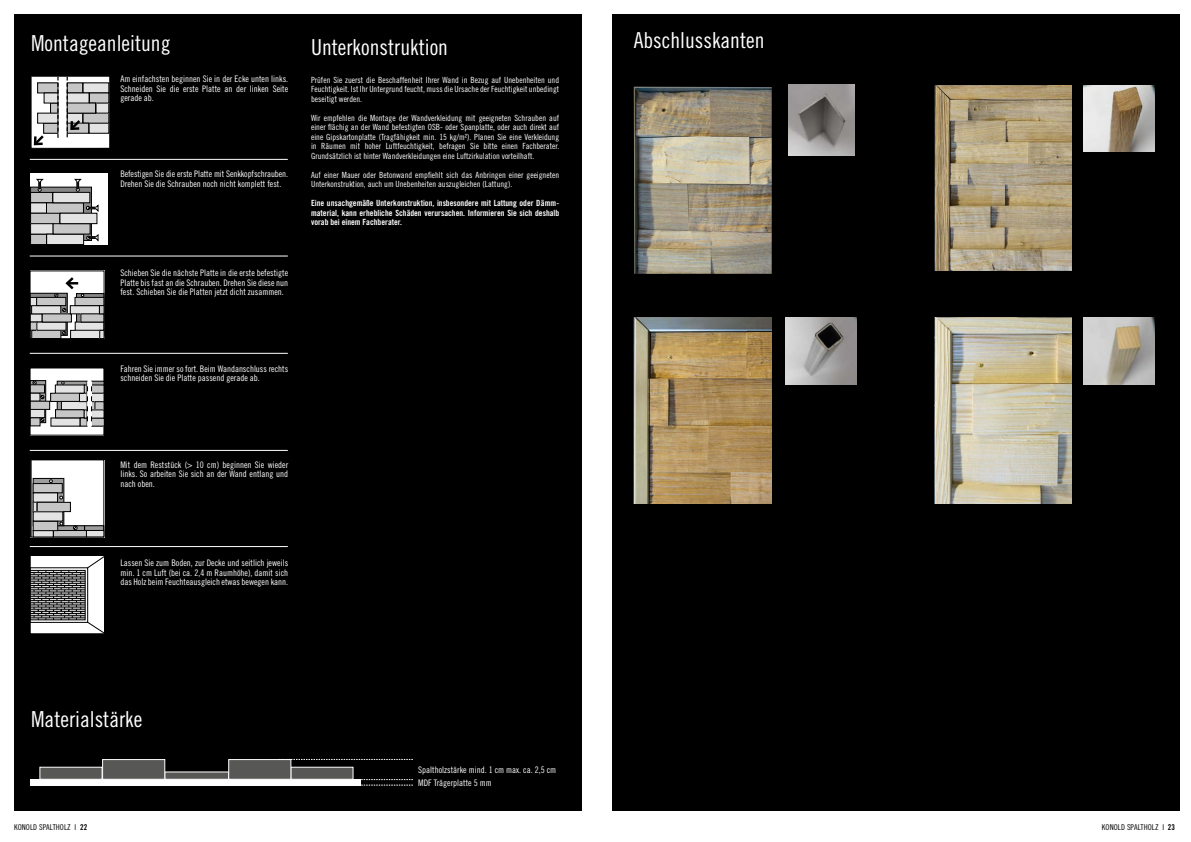
<style>
.page{position:relative;width:1191px;height:842px;background:#fff}
.page>*{position:absolute;margin:0;border:0;box-sizing:border-box;transform-origin:0 0}
.t1{font:22px "Trade Gothic Cond Eighteen";color:#fff}
.t2{font:9px/9.5px "Trade Gothic Cond Eighteen";color:#fff;text-align:justify}
.t3{font:8.5px/9.5px "Trade Gothic Cond Eighteen";color:#fff;text-align:justify}
.t4{font:8.5px/9.5px "Trade Gothic Bold Cond Twenty";color:#fff;text-align:justify}
.t5{font:8px "Trade Gothic Cond Eighteen";letter-spacing:.01em;color:#000}
.s1{font-family:"Trade Gothic Bold Cond Twenty"}
</style>
<div class="page">
<div style="left:14px;top:14px;width:567px;height:797px;background:#000"></div>
<div style="left:612px;top:14px;width:567px;height:797px;background:#000"></div>
<div style="left:30px;top:173px;width:77px;height:72px;background:#fff"></div>
<div style="left:30px;top:271px;width:74px;height:68px;background:#fff"></div>
<svg style="left:53px;top:189px;width:37px;height:50px"></svg>
<div style="left:30px;top:187px;width:62px;height:54px;border:1px solid #000"></div>
<div style="left:31px;top:203px;width:15px;height:10px;background:#e3e3e3"></div>
<div style="left:31px;top:234px;width:15px;height:11px;background:#c6c6c6"></div>
<div style="left:30px;top:234px;width:17px;height:11px;border:1px solid #000"></div>
<svg style="left:30px;top:213px;width:30px;height:10px"></svg>
<div style="left:31px;top:224px;width:22px;height:10px;background:#e3e3e3"></div>
<div style="left:30px;top:223px;width:23px;height:11px;border:1px solid #000"></div>
<div style="left:46px;top:203px;width:37px;height:10px;background:#c6c6c6"></div>
<div style="left:46px;top:203px;width:38px;height:11px;border:1px solid #000"></div>
<div style="left:53px;top:192px;width:37px;height:11px;background:#e3e3e3"></div>
<div style="left:53px;top:192px;width:37px;height:11px;border:1px solid #000"></div>
<div style="left:47px;top:234px;width:37px;height:11px;background:#e3e3e3"></div>
<div style="left:46px;top:234px;width:38px;height:11px;border:1px solid #000"></div>
<div style="left:53px;top:224px;width:37px;height:10px;background:#c6c6c6"></div>
<div style="left:60px;top:213px;width:37px;height:11px;background:#e3e3e3"></div>
<div style="left:60px;top:213px;width:37px;height:11px;border:1px solid #000"></div>
<svg style="left:78px;top:295px;width:24px;height:27px"></svg>
<div style="left:76px;top:293px;width:28px;height:43px;border:1px solid #000"></div>
<svg style="left:32px;top:295px;width:33px;height:38px"></svg>
<div style="left:30px;top:293px;width:37px;height:42px;border:1px solid #000"></div>
<svg style="left:32px;top:297px;width:10px;height:25px"></svg>
<div style="left:30px;top:322px;width:7px;height:8px;background:#c6c6c6"></div>
<div style="left:32px;top:306px;width:29px;height:8px;background:#e3e3e3"></div>
<div style="left:37px;top:297px;width:29px;height:9px;background:#c6c6c6"></div>
<div style="left:36px;top:297px;width:30px;height:9px;border:1px solid #000"></div>
<div style="left:32px;top:330px;width:29px;height:8px;background:#c6c6c6"></div>
<div style="left:31px;top:330px;width:30px;height:9px;border:1px solid #000"></div>
<div style="left:37px;top:322px;width:29px;height:8px;background:#e3e3e3"></div>
<div style="left:37px;top:322px;width:29px;height:8px;border:1px solid #000"></div>
<div style="left:42px;top:314px;width:29px;height:8px;background:#c6c6c6"></div>
<div style="left:70px;top:306px;width:29px;height:8px;background:#e3e3e3"></div>
<div style="left:75px;top:297px;width:29px;height:9px;background:#c6c6c6"></div>
<div style="left:75px;top:297px;width:29px;height:9px;border:1px solid #000"></div>
<div style="left:71px;top:330px;width:29px;height:8px;background:#e3e3e3"></div>
<div style="left:70px;top:330px;width:30px;height:9px;border:1px solid #000"></div>
<div style="left:75px;top:322px;width:29px;height:8px;background:#e3e3e3"></div>
<div style="left:75px;top:322px;width:29px;height:8px;border:1px solid #000"></div>
<div style="left:81px;top:314px;width:23px;height:8px;background:#c6c6c6"></div>
<div style="left:30px;top:271px;width:74px;height:68px;border:1px solid #000"></div>
<svg style="left:54px;top:293px;width:4px;height:4px"></svg>
<div style="left:99px;top:306px;width:5px;height:8px;background:#c6c6c6"></div>
<div style="left:99px;top:305px;width:5px;height:9px;border:1px solid #000"></div>
<div style="left:99px;top:330px;width:5px;height:9px;border:1px solid #000"></div>
<svg style="left:30px;top:368px;width:74px;height:68px;background:#bcbcbc"></svg>
<svg style="left:30px;top:460px;width:74px;height:78px;background:#cbcbcb"></svg>
<div style="left:86px;top:530px;width:18px;height:7px;background:#e3e3e3"></div>
<div style="left:86px;top:530px;width:18px;height:7px;border:1px solid #000"></div>
<hr style="left:30px;top:159px;width:258px;height:1px;background:#fff">
<hr style="left:30px;top:256px;width:258px;height:1px;background:#fff">
<hr style="left:30px;top:353px;width:258px;height:1px;background:#fff">
<hr style="left:30px;top:450px;width:258px;height:1px;background:#fff">
<hr style="left:30px;top:546px;width:258px;height:1px;background:#fff">
<svg style="left:291px;top:759px;width:122px;height:1px"></svg>
<svg style="left:356px;top:779px;width:57px;height:7px"></svg>
<svg style="left:30px;top:179px;width:23px;height:24px"></svg>
<svg style="left:74px;top:179px;width:8px;height:12px"></svg>
<svg style="left:86px;top:205px;width:13px;height:7px"></svg>
<svg style="left:86px;top:234px;width:13px;height:8px"></svg>
<svg style="left:62px;top:308px;width:4px;height:4px"></svg>
<svg style="left:62px;top:331px;width:4px;height:4px"></svg>
<div style="left:31px;top:779px;width:329px;height:6px;background:#fff"></div>
<div style="left:39px;top:767px;width:64px;height:13px;background:#575756;border:1px solid #fff"></div>
<div style="left:290px;top:767px;width:63px;height:13px;background:#575756;border:1px solid #fff"></div>
<div style="left:164px;top:771px;width:65px;height:9px;background:#575756;border:1px solid #fff"></div>
<div style="left:102px;top:759px;width:63px;height:21px;background:#575756;border:1px solid #fff"></div>
<div style="left:228px;top:759px;width:63px;height:21px;background:#575756;border:1px solid #fff"></div>
<img style="left:788px;top:84px;width:66px;height:71px">
<img style="left:634px;top:87px;width:137px;height:187px">
<img style="left:786px;top:318px;width:71px;height:66px">
<img style="left:634px;top:318px;width:137px;height:185px">
<img style="left:1083px;top:85px;width:71px;height:66px">
<img style="left:934px;top:85px;width:138px;height:186px">
<img style="left:1083px;top:318px;width:71px;height:66px">
<img style="left:934px;top:318px;width:138px;height:185px">
<svg style="left:64px;top:277px;width:20px;height:20px"></svg>
<svg style="left:31px;top:77px;width:78px;height:71px;background:#c5c5c5"></svg>
<div style="left:33px;top:521px;width:25px;height:10px;border:1px solid #000"></div>
<svg style="left:30px;top:556px;width:74px;height:78px;background:#a4a4a4"></svg>
<h1 class="t1" style="left:31px;top:30px;width:141px">Montageanleitung</h1>
<p class="t2" style="left:120px;top:74px;width:169px">Am einfachsten beginnen Sie in der Ecke unten links.<br>Schneiden Sie die erste Platte an der linken Seite gerade ab.</p>
<p class="t2" style="left:120px;top:169px;width:169px">Befestigen Sie die erste Platte mit Senkkopfschrauben.<br>Drehen Sie die Schrauben noch nicht komplett fest.</p>
<p class="t2" style="left:120px;top:268px;width:169px">Schieben Sie die nächste Platte in die erste befestigte Platte bis fast an die Schrauben. Drehen Sie diese nun fest. Schieben Sie die Platten jetzt dicht zusammen.</p>
<h1 class="t1" style="left:311px;top:34px;width:138px">Unterkonstruktion</h1>
<h1 class="t1" style="left:634px;top:28px;width:132px">Abschlusskanten</h1>
<p class="t3" style="left:311px;top:75px;width:250px">Prüfen Sie zuerst die Beschaffenheit Ihrer Wand in Bezug auf Unebenheiten und Feuchtigkeit. Ist Ihr Untergrund feucht, muss die Ursache der Feuchtigkeit unbedingt beseitigt werden.</p>
<p class="t3" style="left:311px;top:113px;width:250px">Wir empfehlen die Montage der Wandverkleidung mit geeigneten Schrauben auf einer flächig an der Wand befestigten OSB- oder Spanplatte, oder auch direkt auf eine Gipskartonplatte (Tragfähigkeit min. 15 kg/m²). Planen Sie eine Verkleidung in Räumen mit hoher Luftfeuchtigkeit, befragen Sie bitte einen Fachberater.<br>Grundsätzlich ist hinter Wandverkleidungen eine Luftzirkulation vorteilhaft.</p>
<p class="t3" style="left:311px;top:170px;width:250px">Auf einer Mauer oder Betonwand empfiehlt sich das Anbringen einer geeigneten<br>Unterkonstruktion, auch um Unebenheiten auszugleichen (Lattung).</p>
<p class="t4" style="left:311px;top:198px;width:250px">Eine unsachgemäße Unterkonstruktion, insbesondere mit Lattung oder Dämm&shy;material, kann erhebliche Schäden verursachen. Informieren Sie sich deshalb vorab bei einem Fachberater.</p>
<p class="t2" style="left:120px;top:363px;width:169px">Fahren Sie immer so fort. Beim Wandanschluss rechts schneiden Sie die Platte passend gerade ab.</p>
<p class="t2" style="left:120px;top:459px;width:169px">Mit dem Reststück (&gt; 10 cm) beginnen Sie wieder links. So arbeiten Sie sich an der Wand entlang und nach oben.</p>
<p class="t2" style="left:120px;top:558px;width:169px">Lassen Sie zum Boden, zur Decke und seitlich jeweils min. 1 cm Luft (bei ca. 2,4 m Raumhöhe), damit sich das Holz beim Feuchteausgleich etwas bewegen kann.</p>
<h1 class="t1" style="left:31px;top:706px;width:113px">Materialstärke</h1>
<p class="t2" style="left:418px;top:763px;width:139px;line-height:13.3px">Spaltholzstärke mind. 1 cm max. ca. 2,5 cm<br>MDF Trägerplatte 5 mm</p>
<p class="t5" style="left:14px;top:822px;width:75px">KONOLD SPALTHOLZ I <span class="s1">22</span></p>
<p class="t5" style="left:1102px;top:822px;width:75px">KONOLD SPALTHOLZ I <span class="s1">23</span></p>
</div>
